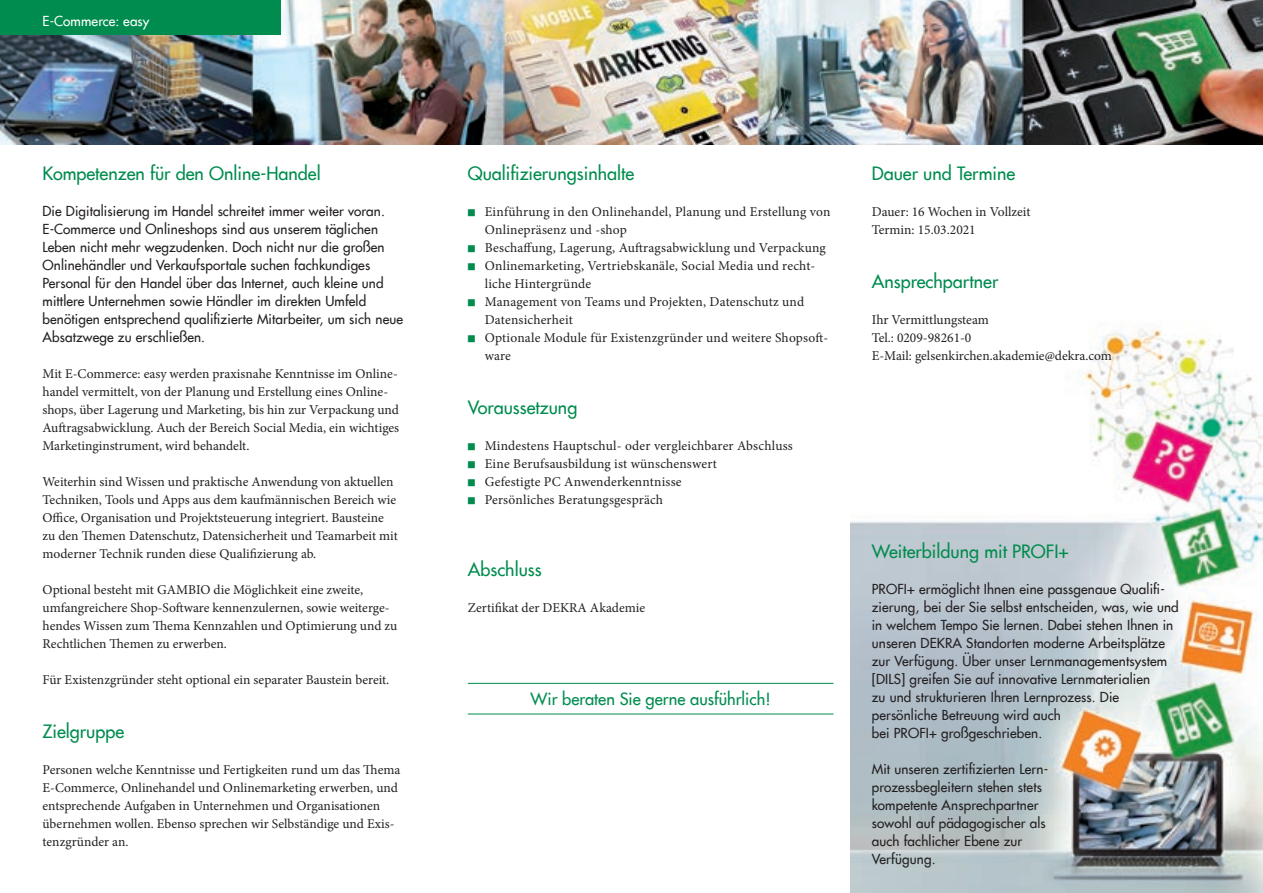
<style>
.page{position:relative;width:1263px;height:893px;background:#fff}
.page>*{position:absolute;margin:0;border:0;box-sizing:border-box;transform-origin:0 0}
.t1{font:500 18px "Futura Com";color:#008c4e}
.t2{font:500 16.5px "Futura Com";color:#008c4e}
.t3{font:13.5px/18px "Minion Pro";color:#231f20}
.t4{font:500 13.5px/18px "Futura Com";letter-spacing:.01em;color:#231f20}
.t5{font:500 13.5px "Futura Com";letter-spacing:.01em;color:#fff}
</style>
<div class="page">
<img style="left:850px;top:326px;width:413px;height:567px">
<hr style="left:468px;top:683px;width:365px;height:1px;background:#008c4e">
<hr style="left:468px;top:714px;width:365px;height:1px;background:#008c4e">
<img style="left:0;top:0;width:1263px;height:145px">
<div style="left:0;top:0;width:281px;height:34px;background:#008c4e"></div>
<p class="t5" style="left:43px;top:11px;width:108px">E-Commerce: easy</p>
<h1 class="t1" style="left:43px;top:160px;width:280px">Kompetenzen für den Online-Handel</h1>
<p class="t4" style="left:43px;top:201px;width:362px">Die Digitalisierung im Handel schreitet immer weiter voran.<br>E-Commerce und Onlineshops sind aus unserem täglichen Leben nicht mehr wegzudenken. Doch nicht nur die großen Onlinehändler und Verkaufsportale suchen fachkundiges Personal für den Handel über das Internet, auch kleine und mittlere Unternehmen sowie Händler im direkten Umfeld benötigen entsprechend qualifizierte Mitarbeiter, um sich neue Absatzwege zu erschließen.</p>
<p class="t3" style="left:43px;top:365px;width:358px">Mit E-Commerce: easy werden praxisnahe Kenntnisse im Online&shy;handel vermittelt, von der Planung und Erstellung eines Online&shy;shops, über Lagerung und Marketing, bis hin zur Verpackung und Auftragsabwicklung. Auch der Bereich Social Media, ein wichtiges Marketinginstrument, wird behandelt.</p>
<p class="t3" style="left:43px;top:473px;width:357px">Weiterhin sind Wissen und praktische Anwendung von aktuellen Techniken, Tools und Apps aus dem kaufmännischen Bereich wie Office, Organisation und Projektsteuerung integriert. Bausteine zu den Themen Datenschutz, Datensicherheit und Teamarbeit mit moderner Technik runden diese Qualifizierung ab.</p>
<p class="t3" style="left:43px;top:581px;width:356px">Optional besteht mit GAMBIO die Möglichkeit eine zweite, umfangreichere Shop-Software kennenzulernen, sowie weiterge&shy;hendes Wissen zum Thema Kennzahlen und Optimierung und zu Rechtlichen Themen zu erwerben.</p>
<p class="t3" style="left:43px;top:671px;width:348px">Für Existenzgründer steht optional ein separater Baustein bereit.</p>
<h1 class="t1" style="left:43px;top:718px;width:83px">Zielgruppe</h1>
<p class="t3" style="left:43px;top:761px;width:359px">Personen welche Kenntnisse und Fertigkeiten rund um das Thema E-Commerce, Onlinehandel und Onlinemarketing erwerben, und entsprechende Aufgaben in Unternehmen und Organisationen übernehmen wollen. Ebenso sprechen wir Selbständige und Exis&shy;tenzgründer an.</p>
<h1 class="t1" style="left:468px;top:160px;width:168px">Qualifizierungsinhalte</h1>
<p class="t3" style="left:485px;top:203px;width:347px">Einführung in den Onlinehandel, Planung und Erstellung von Onlinepräsenz und -shop<br>Beschaffung, Lagerung, Auftragsabwicklung und Verpackung Onlinemarketing, Vertriebskanäle, Social Media und recht&shy;liche Hintergründe<br>Management von Teams und Projekten, Datenschutz und Datensicherheit<br>Optionale Module für Existenzgründer und weitere Shopsoft&shy;ware</p>
<h1 class="t1" style="left:468px;top:394px;width:111px">Voraussetzung</h1>
<p class="t3" style="left:485px;top:437px;width:309px">Mindestens Hauptschul- oder vergleichbarer Abschluss Eine Berufsausbildung ist wünschenswert<br>Gefestigte PC Anwenderkenntnisse<br>Persönliches Beratungsgespräch</p>
<h1 class="t1" style="left:468px;top:556px;width:75px">Abschluss</h1>
<p class="t3" style="left:468px;top:599px;width:179px">Zertifikat der DEKRA Akademie</p>
<p class="t2" style="left:531px;top:687px;width:241px">Wir beraten Sie gerne ausführlich!</p>
<h1 class="t1" style="left:872px;top:160px;width:145px">Dauer und Termine</h1>
<p class="t3" style="left:872px;top:203px;width:160px">Dauer: 16 Wochen in Vollzeit<br>Termin: 15.03.2021</p>
<h1 class="t1" style="left:872px;top:268px;width:128px">Ansprechpartner</h1>
<p class="t3" style="left:872px;top:311px;width:242px">Ihr Vermittlungsteam<br>Tel.: 0209-98261-0<br>E-Mail: gelsenkirchen.akademie@dekra.com</p>
<h1 class="t1" style="left:872px;top:538px;width:199px">Weiterbildung mit PROFI+</h1>
<p class="t4" style="left:872px;top:579px;width:309px">PROFI+ ermöglicht Ihnen eine passgenaue Qualifi&shy;zierung, bei der Sie selbst entscheiden, was, wie und in welchem Tempo Sie lernen. Dabei stehen Ihnen in unseren DEKRA Standorten moderne Arbeitsplätze zur Verfügung. Über unser Lernmanagementsystem [DILS] greifen Sie auf innovative Lernmaterialien<br>zu und strukturieren Ihren Lernprozess. Die persönliche Betreuung wird auch<br>bei PROFI+ großgeschrieben.</p>
<p class="t4" style="left:872px;top:759px;width:178px">Mit unseren zertifizierten Lern&shy;prozessbegleitern stehen stets kompetente Ansprechpartner sowohl auf pädagogischer als auch fachlicher Ebene zur<br>Verfügung.</p>
</div>
